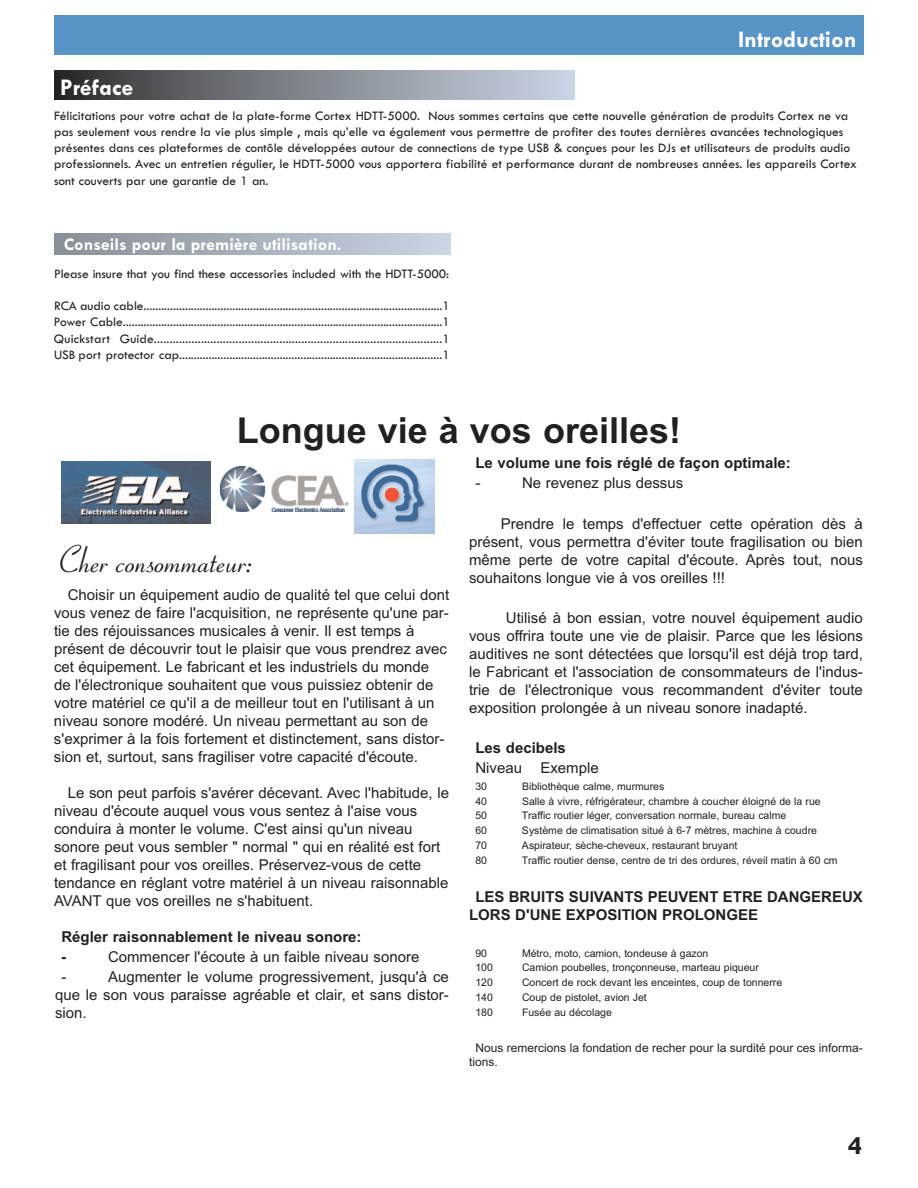
<style>
.page{position:relative;width:918px;height:1188px;background:#fff}
.page>*{position:absolute;margin:0;border:0;box-sizing:border-box;transform-origin:0 0}
.t1{font:700 36px "Arial";color:#231f20}
.t2{font:36px "Connecticut";color:#231f20}
.t3{font:700 27px "Tw Cen";color:#231f20}
.t4{font:700 24px "Tw Cen";color:#fff}
.t5{font:700 18px "Tw Cen";color:#fff}
.t6{font:15px/18px "Arial";color:#231f20;text-align:justify}
.t7{font:700 15px/20.1px "Arial";color:#231f20}
.t8{font:13.5px/16.2px "Tw Cen";color:#231f20;text-align:justify}
.t9{font:12px/14.4px "Arial";color:#231f20}
.t10{font:10.5px "Arial";color:#231f20}
</style>
<div class="page">
<div style="left:54px;top:15px;width:810px;height:40px;background:#5895c6"></div>
<div style="left:54px;top:71px;width:521px;height:29px;background:linear-gradient(to right,#313030,#cfdbeb)"></div>
<div style="left:54px;top:233px;width:397px;height:21px;background:linear-gradient(to right,#898f96,#c9d4e5)"></div>
<img style="left:62px;top:462px;width:148px;height:62px">
<img style="left:219px;top:467px;width:130px;height:45px">
<img style="left:355px;top:459px;width:80px;height:74px">
<h3 class="t4" style="left:738px;top:25px;width:120px">Introduction</h3>
<h3 class="t4" style="left:60px;top:73px;width:75px">Préface</h3>
<p class="t8" style="left:54px;top:107px;width:804px;text-align:left">Félicitations pour votre achat de la plate-forme Cortex HDTT-5000. Nous sommes certains que cette nouvelle génération de produits Cortex ne va pas seulement vous rendre la vie plus simple , mais qu’elle va également vous permettre de profiter des toutes dernières avancées technologiques présentes dans ces plateformes de contôle développées autour de connections de type USB &amp; conçues pour les DJs et utilisateurs de produits audio professionnels. Avec un entretien régulier, le HDTT-5000 vous apportera fiabilité et performance durant de nombreuses années. les appareils Cortex sont couverts par une garantie de 1 an.</p>
<p class="t5" style="left:64px;top:233px;width:279px">Conseils pour la première utilisation.</p>
<p class="t8" style="left:54px;top:265px;width:397px">Please insure that you find these accessories included with the HDTT-5000:</p>
<p class="t8" style="left:54px;top:297px;width:398px">RCA audio cable.....................................................................................................1<br>Power Cable............................................................................................................1<br>Quickstart Guide............................................................................................1<br>USB port protector cap.........................................................................................1</p>
<h1 class="t1" style="left:237px;top:409px;width:446px">Longue vie à vos oreilles!</h1>
<h1 class="t2" style="left:54px;top:539px;width:196px">Cher consommateur:</h1>
<p class="t6" style="left:54px;top:586px;width:397px;text-align:left;text-indent:14px">Choisir un équipement audio de qualité tel que celui dont vous venez de faire l'acquisition, ne représente qu'une par&shy;tie des réjouissances musicales à venir. Il est temps à présent de découvrir tout le plaisir que vous prendrez avec cet équipement. Le fabricant et les industriels du monde de l'électronique souhaitent que vous puissiez obtenir de votre matériel ce qu'il a de meilleur tout en l'utilisant à un niveau sonore modéré. Un niveau permettant au son de s'exprimer à la fois fortement et distinctement, sans distor&shy;sion et, surtout, sans fragiliser votre capacité d'écoute.</p>
<p class="t6" style="left:54px;top:784px;width:397px;text-align:left;text-indent:14px">Le son peut parfois s'avérer décevant. Avec l'habitude, le niveau d'écoute auquel vous vous sentez à l'aise vous conduira à monter le volume. C'est ainsi qu'un niveau sonore peut vous sembler " normal " qui en réalité est fort et fragilisant pour vos oreilles. Préservez-vous de cette tendance en réglant votre matériel à un niveau raisonnable AVANT que vos oreilles ne s'habituent.</p>
<p class="t7" style="left:61px;top:927px;width:302px">Régler raisonnablement le niveau sonore: -</p>
<p class="t6" style="left:108px;top:948px;width:313px">Commencer l'écoute à un faible niveau sonore</p>
<p class="t6" style="left:55px;top:968px;width:395px;text-indent:53px">Augmenter le volume progressivement, jusqu'à ce que le son vous paraisse agréable et clair, et sans distor&shy;sion.</p>
<p class="t6" style="left:61px;top:968px;width:6px">-</p>
<p class="t7" style="left:475px;top:453px;width:317px">Le volume une fois réglé de façon optimale:</p>
<p class="t6" style="left:475px;top:474px;width:6px">-</p>
<p class="t6" style="left:522px;top:474px;width:163px">Ne revenez plus dessus</p>
<p class="t6" style="left:469px;top:514px;width:395px;text-indent:32px">Prendre le temps d'effectuer cette opération dès à présent, vous permettra d'éviter toute fragilisation ou bien même perte de votre capital d'écoute. Après tout, nous souhaitons longue vie à vos oreilles !!!</p>
<p class="t6" style="left:469px;top:609px;width:395px;text-indent:37px">Utilisé à bon essian, votre nouvel équipement audio vous offrira toute une vie de plaisir. Parce que les lésions auditives ne sont détectées que lorsqu'il est déjà trop tard, le Fabricant et l'association de consommateurs de l'indus&shy;trie de l'électronique vous recommandent d'éviter toute exposition prolongée à un niveau sonore inadapté.</p>
<p class="t7" style="left:475px;top:738px;width:92px">Les decibels</p>
<p class="t6" style="left:475px;top:759px;width:125px">Niveau Exemple</p>
<p class="t10" style="left:475px;top:780px;width:13px">30</p>
<p class="t10" style="left:522px;top:780px;width:144px">Bibliothèque calme, murmures</p>
<p class="t10" style="left:475px;top:795px;width:13px">40</p>
<p class="t10" style="left:522px;top:795px;width:300px">Salle à vivre, réfrigérateur, chambre à coucher éloigné de la rue</p>
<p class="t10" style="left:475px;top:810px;width:13px">50</p>
<p class="t10" style="left:522px;top:810px;width:266px">Traffic routier léger, conversation normale, bureau calme</p>
<p class="t10" style="left:475px;top:824px;width:13px">60</p>
<p class="t10" style="left:522px;top:824px;width:297px">Système de climatisation situé à 6-7 mètres, machine à coudre</p>
<p class="t10" style="left:475px;top:839px;width:13px">70</p>
<p class="t10" style="left:522px;top:839px;width:217px">Aspirateur, sèche-cheveux, restaurant bruyant</p>
<p class="t10" style="left:475px;top:854px;width:13px">80</p>
<p class="t10" style="left:522px;top:854px;width:317px">Traffic routier dense, centre de tri des ordures, réveil matin à 60 cm</p>
<p class="t7" style="left:469px;top:888px;width:395px;line-height:18px;text-indent:6px">LES BRUITS SUIVANTS PEUVENT ETRE DANGEREUX<br>LORS D'UNE EXPOSITION PROLONGEE</p>
<p class="t10" style="left:475px;top:947px;width:13px">90</p>
<p class="t10" style="left:522px;top:947px;width:188px">Métro, moto, camion, tondeuse à gazon</p>
<p class="t10" style="left:475px;top:962px;width:19px">100</p>
<p class="t10" style="left:522px;top:962px;width:238px">Camion poubelles, tronçonneuse, marteau piqueur</p>
<p class="t10" style="left:475px;top:976px;width:19px">120</p>
<p class="t10" style="left:522px;top:976px;width:262px">Concert de rock devant les enceintes, coup de tonnerre</p>
<p class="t10" style="left:475px;top:991px;width:19px">140</p>
<p class="t10" style="left:522px;top:991px;width:126px">Coup de pistolet, avion Jet</p>
<p class="t10" style="left:475px;top:1006px;width:19px">180</p>
<p class="t10" style="left:522px;top:1006px;width:91px">Fusée au décolage</p>
<p class="t9" style="left:469px;top:1040px;width:395px;text-indent:6px">Nous remercions la fondation de recher pour la surdité pour ces informa&shy;tions.</p>
<h2 class="t3" style="left:848px;top:1129px;width:16px">4</h2>
</div>
